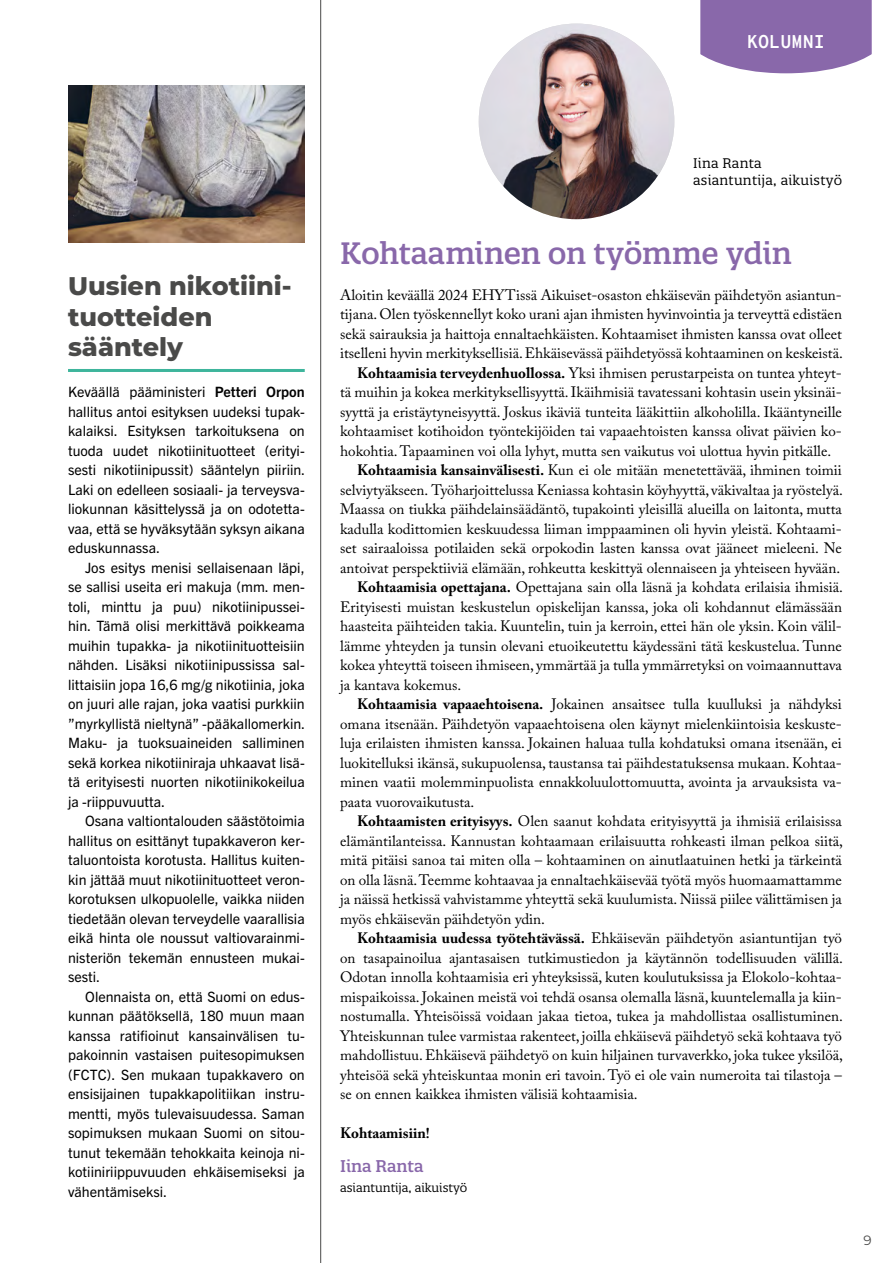
<style>
.page{position:relative;width:893px;height:1263px;background:#fff}
.page>*{position:absolute;margin:0;border:0;box-sizing:border-box;transform-origin:0 0}
.H2_Otsikko_Quatro_med{font:500 30px "Quatro Slab";letter-spacing:-.01em;color:#8968aa}
.H2_Monserrat_allev{font:800 25.5px/30.6px "Montserrat";color:#4a4a49}
.kupla_12_valk{font:700 18px "Overpass Mono";color:#fff}
.Kirjoittaja_big{font:500 16.5px "Quatro Slab";color:#8968aa}
.P_caslon_TP_sisennetty{font:15px/19.5px "Adobe Caslon Pro";color:#000;text-align:justify}
.P_caslon_TP_ei_sis{font:15px/19.5px "Adobe Caslon Pro";color:#000;text-align:justify}
.P_caslon_space_up{font:700 15px "Adobe Caslon Pro";color:#000}
.leipis_Trade_9_5pt_sis{font:14.25px/19.5px "Trade Gothic Next LT Pro";color:#000;text-align:justify}
.leipis_Trade_9_5_pt{font:14.25px/19.5px "Trade Gothic Next LT Pro";color:#000;text-align:justify}
.kuvateksti{font:13.5px "Quatro Slab";letter-spacing:.02em;color:#000}
.t1{font:13.5px "Montserrat";color:#4a4a49}
.KIRJOITTAJA___KUVAT_vas{font:12px "Quatro Slab";color:#000}
.s1{font-weight:700}
</style>
<div class="page">
<svg style="left:700px;top:0;width:172px;height:73px;background:#9273b0"></svg>
<img style="left:479px;top:24px;width:195px;height:195px;border-radius:98px">
<hr style="left:320px;top:0;width:1px;height:1263px;background:#4a4a49">
<hr style="left:68px;top:369px;width:237px;height:3px;background:#3eb59c">
<img style="left:68px;top:85px;width:237px;height:158px">
<p class="kupla_12_valk" style="left:747px;top:28px;width:79px">KOLUMNI</p>
<h2 class="H2_Monserrat_allev" style="left:68px;top:269px;width:225px">Uusien nikotiini&shy;tuotteiden sääntely</h2>
<p class="leipis_Trade_9_5_pt" style="left:68px;top:381px;width:239px">Keväällä pääministeri <span class="s1">Petteri Orpon </span>hallitus antoi esityksen uudeksi tupak&shy;kalaiksi. Esityksen tarkoituksena on tuoda uudet nikotiinituotteet (erityi&shy;sesti nikotiinipussit) sääntelyn piiriin.<br>Laki on edelleen sosiaali- ja terveysva&shy;liokunnan käsittelyssä ja on odotetta&shy;vaa, että se hyväksytään syksyn aikana eduskunnassa.</p>
<p class="leipis_Trade_9_5pt_sis" style="left:68px;top:557px;width:239px;text-indent:17px">Jos esitys menisi sellaisenaan läpi, se sallisi useita eri makuja (mm. men&shy;toli, minttu ja puu) nikotiinipussei&shy;hin. Tämä olisi merkittävä poikkeama muihin tupakka- ja nikotiinituotteisiin nähden. Lisäksi nikotiinipussissa sal&shy;littaisiin jopa 16,6 mg/g nikotiinia, joka on juuri alle rajan, joka vaatisi purkkiin ”myrkyllistä nieltynä” -pääkallomerkin.<br>Maku- ja tuoksuaineiden salliminen sekä korkea nikotiiniraja uhkaavat lisä&shy;tä erityisesti nuorten nikotiinikokeilua ja -riippuvuutta.</p>
<p class="leipis_Trade_9_5pt_sis" style="left:68px;top:810px;width:238px;text-indent:17px">Osana valtiontalouden säästötoimia hallitus on esittänyt tupakkaveron ker&shy;taluontoista korotusta. Hallitus kuiten&shy;kin jättää muut nikotiinituotteet veron&shy;korotuksen ulkopuolelle, vaikka niiden tiedetään olevan terveydelle vaarallisia eikä hinta ole noussut valtiovarainmi&shy;nisteriön tekemän ennusteen mukai&shy;sesti.</p>
<p class="leipis_Trade_9_5pt_sis" style="left:68px;top:986px;width:238px;text-indent:17px">Olennaista on, että Suomi on edus&shy;kunnan päätöksellä, 180 muun maan kanssa ratifioinut kansainvälisen tu&shy;pakoinnin vastaisen puitesopimuksen (FCTC). Sen mukaan tupakkavero on ensisijainen tupakkapolitiikan instru&shy;mentti, myös tulevaisuudessa. Saman sopimuksen mukaan Suomi on sitou&shy;tunut tekemään tehokkaita keinoja ni&shy;kotiiniriippuvuuden ehkäisemiseksi ja vähentämiseksi.</p>
<p class="kuvateksti" style="left:693px;top:155px;width:70px">Iina Ranta</p>
<p class="kuvateksti" style="left:693px;top:171px;width:150px">asiantuntija, aikuistyö</p>
<h2 class="H2_Otsikko_Quatro_med" style="left:340px;top:234px;width:453px">Kohtaaminen on työmme ydin</h2>
<p class="P_caslon_TP_ei_sis" style="left:340px;top:285px;width:504px">Aloitin keväällä 2024 EHYTissä Aikuiset-osaston ehkäisevän päihdetyön asiantun&shy;tijana. Olen työskennellyt koko urani ajan ihmisten hyvinvointia ja terveyttä edistäen sekä sairauksia ja haittoja ennaltaehkäisten. Kohtaamiset ihmisten kanssa ovat olleet itselleni hyvin merkityksellisiä. Ehkäisevässä päihdetyössä kohtaaminen on keskeistä.</p>
<p class="P_caslon_TP_sisennetty" style="left:340px;top:363px;width:503px;text-indent:17px"><span class="s1">Kohtaamisia terveydenhuollossa.</span> Yksi ihmisen perustarpeista on tuntea yhteyt&shy;tä muihin ja kokea merkityksellisyyttä. Ikäihmisiä tavatessani kohtasin usein yksinäi&shy;syyttä ja eristäytyneisyyttä. Joskus ikäviä tunteita lääkittiin alkoholilla. Ikääntyneille kohtaamiset kotihoidon työntekijöiden tai vapaaehtoisten kanssa olivat päivien ko&shy;hokohtia. Tapaaminen voi olla lyhyt, mutta sen vaikutus voi ulottua hyvin pitkälle.</p>
<p class="P_caslon_TP_sisennetty" style="left:340px;top:460px;width:504px;text-indent:17px"><span class="s1">Kohtaamisia kansainvälisesti.</span> Kun ei ole mitään menetettävää, ihminen toimii selviytyäkseen. Työharjoittelussa Keniassa kohtasin köyhyyttä, väkivaltaa ja ryöstelyä.<br>Maassa on tiukka päihdelainsäädäntö, tupakointi yleisillä alueilla on laitonta, mutta kadulla kodittomien keskuudessa liiman imppaaminen oli hyvin yleistä. Kohtaami&shy;set sairaaloissa potilaiden sekä orpokodin lasten kanssa ovat jääneet mieleeni. Ne antoivat perspektiiviä elämään, rohkeutta keskittyä olennaiseen ja yhteiseen hyvään.</p>
<p class="P_caslon_TP_sisennetty" style="left:340px;top:577px;width:504px;text-indent:17px"><span class="s1">Kohtaamisia opettajana.</span> Opettajana sain olla läsnä ja kohdata erilaisia ihmisiä.<br>Erityisesti muistan keskustelun opiskelijan kanssa, joka oli kohdannut elämässään haasteita päihteiden takia. Kuuntelin, tuin ja kerroin, ettei hän ole yksin. Koin välil&shy;lämme yhteyden ja tunsin olevani etuoikeutettu käydessäni tätä keskustelua. Tunne kokea yhteyttä toiseen ihmiseen, ymmärtää ja tulla ymmärretyksi on voimaannuttava ja kantava kokemus.</p>
<p class="P_caslon_TP_sisennetty" style="left:340px;top:694px;width:503px;text-indent:17px"><span class="s1">Kohtaamisia vapaaehtoisena.</span> Jokainen ansaitsee tulla kuulluksi ja nähdyksi omana itsenään. Päihdetyön vapaaehtoisena olen käynyt mielenkiintoisia keskuste&shy;luja erilaisten ihmisten kanssa. Jokainen haluaa tulla kohdatuksi omana itsenään, ei luokitelluksi ikänsä, sukupuolensa, taustansa tai päihdestatuksensa mukaan. Kohtaa&shy;minen vaatii molemminpuolista ennakkoluulottomuutta, avointa ja arvauksista va&shy;paata vuorovaikutusta.</p>
<p class="P_caslon_TP_sisennetty" style="left:340px;top:811px;width:504px;text-indent:17px"><span class="s1">Kohtaamisten erityisyys.</span> Olen saanut kohdata erityisyyttä ja ihmisiä erilaisissa elämäntilanteissa. Kannustan kohtaamaan erilaisuutta rohkeasti ilman pelkoa siitä, mitä pitäisi sanoa tai miten olla – kohtaaminen on ainutlaatuinen hetki ja tärkeintä on olla läsnä. Teemme kohtaavaa ja ennaltaehkäisevää työtä myös huomaamattamme ja näissä hetkissä vahvistamme yhteyttä sekä kuulumista. Niissä piilee välittämisen ja myös ehkäisevän päihdetyön ydin.</p>
<p class="P_caslon_TP_sisennetty" style="left:340px;top:928px;width:504px;text-indent:17px"><span class="s1">Kohtaamisia uudessa työtehtävässä.</span> Ehkäisevän päihdetyön asiantuntijan työ on tasapainoilua ajantasaisen tutkimustiedon ja käytännön todellisuuden välillä.<br>Odotan innolla kohtaamisia eri yhteyksissä, kuten koulutuksissa ja Elokolo-kohtaa&shy;mispaikoissa. Jokainen meistä voi tehdä osansa olemalla läsnä, kuuntelemalla ja kiin&shy;nostumalla. Yhteisöissä voidaan jakaa tietoa, tukea ja mahdollistaa osallistuminen.<br>Yhteiskunnan tulee varmistaa rakenteet, joilla ehkäisevä päihdetyö sekä kohtaava työ mahdollistuu. Ehkäisevä päihdetyö on kuin hiljainen turvaverkko, joka tukee yksilöä, yhteisöä sekä yhteiskuntaa monin eri tavoin. Työ ei ole vain numeroita tai tilastoja – se on ennen kaikkea ihmisten välisiä kohtaamisia.</p>
<p class="P_caslon_space_up" style="left:340px;top:1124px;width:91px">Kohtaamisiin!</p>
<p class="Kirjoittaja_big" style="left:340px;top:1155px;width:85px">Iina Ranta</p>
<p class="KIRJOITTAJA___KUVAT_vas" style="left:340px;top:1180px;width:129px">asiantuntija, aikuistyö</p>
<p class="t1" style="left:863px;top:1231px;width:10px">9</p>
</div>
